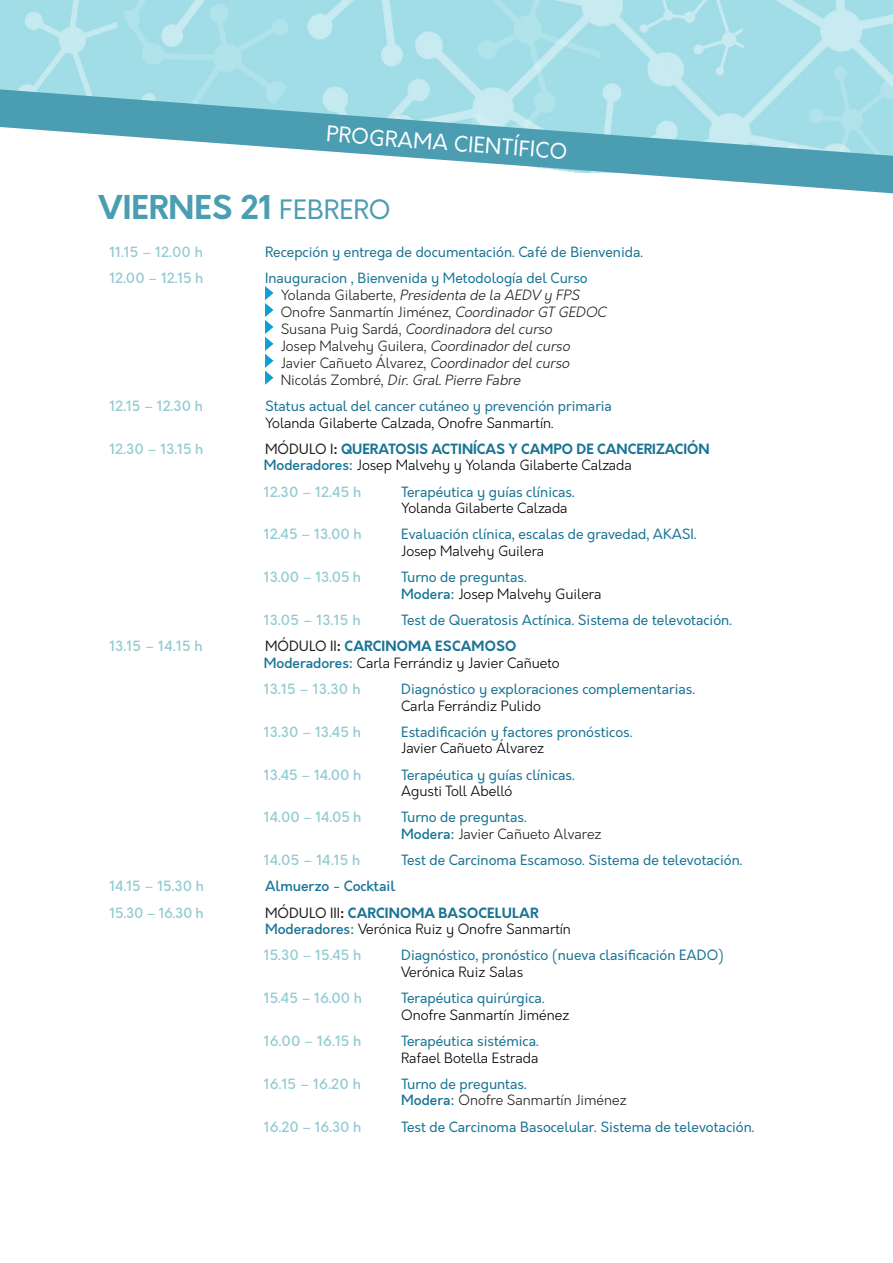
<style>
.page{position:relative;width:893px;height:1263px;background:#fff}
.page>*{position:absolute;margin:0;border:0;box-sizing:border-box;transform-origin:0 0}
.t1{font:700 32.1px "Orkney";color:#4b9db2}
.t2{font:21.15px "Orkney";color:#fff}
.t3{font:13.8px/16.6px "Orkney";color:#1a7495}
.t4{font:500 13.8px "Orkney";color:#92cbd2}
.t5{font:300 13.8px/16.6px "Orkney";color:#231f20}
.t6{font:300 13.8px/16.6px "Orkney";color:#000}
.t7{font:italic 300 13.8px "Orkney";color:#231f20}
.t8{font:700 13.8px "Orkney";color:#1a7495}
.t9{font:500 13.8px "Orkney";color:#1a7495}
.s1{font-weight:400;font-size:26.1px}
.s2{font-style:normal}
.s3{font-style:italic}
.s4{font-weight:300;color:#000}
.s5{font-weight:400;color:#231f20}
.s6{color:#231f20}
.s7{font-weight:500;color:#1a7495}
.s8{font-weight:400;color:#1a7495}
.s9{font-weight:700;color:#231f20}
.s10{font-weight:700;color:#1a7495}
</style>
<div class="page">
<img style="left:0;top:0;width:893px;height:89px">
<svg style="left:0;top:89px;width:893px;height:104px"></svg>
<svg style="left:265px;top:286px;width:8px;height:99px"></svg>
<p class="t2" style="left:327px;top:121px;width:243px;rotate:4deg">PROGRAMA CIENTÍFICO</p>
<p class="t1" style="left:98px;top:186px;width:294px">VIERNES 21 <span class="s1">FEBRERO</span></p>
<p class="t4" style="left:109px;top:243px;width:95px">11.15 – 12.00 h</p>
<p class="t3" style="left:265px;top:244px;width:379px">Recepción y entrega de documentación. Café de Bienvenida.</p>
<p class="t4" style="left:109px;top:269px;width:96px">12.00 – 12.15 h</p>
<p class="t3" style="left:265px;top:270px;width:324px">Inauguracion , Bienvenida y Metodología del Curso</p>
<p class="t7" style="left:281px;top:286px;width:303px"><span class="s2">Yo la n d a G i la b e rte ,</span> Presidenta de la AEDV y FPS</p>
<p class="t5" style="left:281px;top:304px;width:330px">Onofre Sanmartín Jiménez, <span class="s3">CoordinadorGT GEDOC</span></p>
<p class="t7" style="left:281px;top:320px;width:276px"><span class="s2">S u s a n a P u i g S a rd á ,</span> Coordinadora delcurso</p>
<p class="t5" style="left:281px;top:338px;width:294px">Josep Malvehy Guilera, <span class="s3">Coordinadordelcurso</span></p>
<p class="t5" style="left:281px;top:355px;width:293px">Javier Cañueto Álvarez, <span class="s3">Coordinadordelcurso</span></p>
<p class="t7" style="left:281px;top:371px;width:244px"><span class="s2">N i c o lá s Z o m b ré ,</span> Dir.Gral.Pierre Fabre</p>
<p class="t4" style="left:109px;top:397px;width:95px">12.15 – 12.30 h</p>
<p class="t3" style="left:265px;top:398px;width:348px">Status actual del cancer cutáneo y prevención primaria<br><span class="s4">Yolanda Gilaberte Calzada, Onofre Sanmartín.</span></p>
<p class="t4" style="left:109px;top:440px;width:95px">12.30 – 13.15 h</p>
<p class="t8" style="left:265px;top:439px;width:446px"><span class="s5">MÓDULO I</span><span class="s6">:</span> QUERATOSIS ACTINÍCAS Y CAMPO DE CANCERIZACIÓN</p>
<p class="t6" style="left:264px;top:457px;width:370px"><span class="s7">Moderadores:</span> Josep Malvehy y Yolanda Gilaberte Calzada</p>
<p class="t4" style="left:264px;top:482px;width:99px">12.30 – 12.45 h</p>
<p class="t3" style="left:401px;top:484px;width:175px">Terapéutica y guías clínicas.<br><span class="s4">Yolanda Gilaberte Calzada</span></p>
<p class="t4" style="left:264px;top:525px;width:99px">12.45 – 13.00 h</p>
<p class="t3" style="left:401px;top:526px;width:297px">Evaluación clínica, escalas de gravedad, AKASI.<br><span class="s4">Josep Malvehy Guilera</span></p>
<p class="t4" style="left:264px;top:568px;width:99px">13.00 – 13.05 h</p>
<p class="t6" style="left:401px;top:569px;width:202px"><span class="s8">Turno de preguntas.<br></span><span class="s7">Modera:</span> Josep Malvehy Guilera</p>
<p class="t4" style="left:264px;top:611px;width:98px">13.05 – 13.15 h</p>
<p class="t3" style="left:401px;top:612px;width:332px">Test de Queratosis Actínica. Sistema de televotación.</p>
<p class="t4" style="left:109px;top:637px;width:95px">13.15 – 14.15 h</p>
<p class="t8" style="left:265px;top:637px;width:253px"><span class="s5">MÓDULO II</span><span class="s6">:</span> CARCINOMA ESCAMOSO</p>
<p class="t6" style="left:264px;top:655px;width:297px"><span class="s7">Moderadores:</span> Carla Ferrándiz y Javier Cañueto</p>
<p class="t4" style="left:264px;top:680px;width:98px">13.15 – 13.30 h</p>
<p class="t3" style="left:401px;top:681px;width:295px">Diagnóstico y exploraciones complementarias.<br><span class="s4">Carla Ferrándiz Pulido</span></p>
<p class="t4" style="left:264px;top:723px;width:99px">13.30 – 13.45 h</p>
<p class="t3" style="left:401px;top:724px;width:232px">Estadificación y factores pronósticos.<br><span class="s4">Javier Cañueto Álvarez</span></p>
<p class="t4" style="left:264px;top:765px;width:99px">13.45 – 14.00 h</p>
<p class="t3" style="left:401px;top:766px;width:175px">Terapéutica y guías clínicas.<br><span class="s4">Agusti Toll Abelló</span></p>
<p class="t4" style="left:264px;top:808px;width:99px">14.00 – 14.05 h</p>
<p class="t5" style="left:401px;top:809px;width:202px"><span class="s8">Turno de preguntas.<br></span><span class="s7">Modera:</span> Javier Cañueto Alvarez</p>
<p class="t4" style="left:264px;top:851px;width:98px">14.05 – 14.15 h</p>
<p class="t3" style="left:401px;top:852px;width:343px">Test de Carcinoma Escamoso. Sistema de televotación.</p>
<p class="t4" style="left:109px;top:877px;width:96px">14.15 – 15.30 h</p>
<p class="t9" style="left:265px;top:877px;width:132px">Almuerzo - Cocktail</p>
<p class="t4" style="left:109px;top:903px;width:96px">15.30 – 16.30 h</p>
<p class="t6" style="left:265px;top:904px;width:307px"><span class="s5">MÓDULO III</span><span class="s9">:</span> <span class="s10">CARCINOMA BASOCELULAR<br></span><span class="s7">Moderadores:</span> Verónica Ruiz y Onofre Sanmartín</p>
<p class="t4" style="left:264px;top:946px;width:99px">15.30 – 15.45 h</p>
<p class="t3" style="left:401px;top:947px;width:324px">Diagnóstico, pronóstico (nueva clasificación EADO)<br><span class="s4">Verónica Ruiz Salas</span></p>
<p class="t4" style="left:264px;top:989px;width:100px">15.45 – 16.00 h</p>
<p class="t3" style="left:401px;top:990px;width:170px">Terapéutica quirúrgica.<br><span class="s4">Onofre Sanmartín Jiménez</span></p>
<p class="t4" style="left:264px;top:1032px;width:99px">16.00 – 16.15 h</p>
<p class="t3" style="left:401px;top:1033px;width:139px">Terapéutica sistémica.<br><span class="s4">Rafael Botella Estrada</span></p>
<p class="t4" style="left:264px;top:1074px;width:99px">16.15 – 16.20 h</p>
<p class="t5" style="left:401px;top:1076px;width:227px"><span class="s8">Turno de preguntas.<br></span><span class="s7">Modera:</span> Onofre Sanmartín Jiménez</p>
<p class="t4" style="left:264px;top:1117px;width:99px">16.20 – 16.30 h</p>
<p class="t3" style="left:401px;top:1118px;width:355px">Test de Carcinoma Basocelular. Sistema de televotación.</p>
</div>
